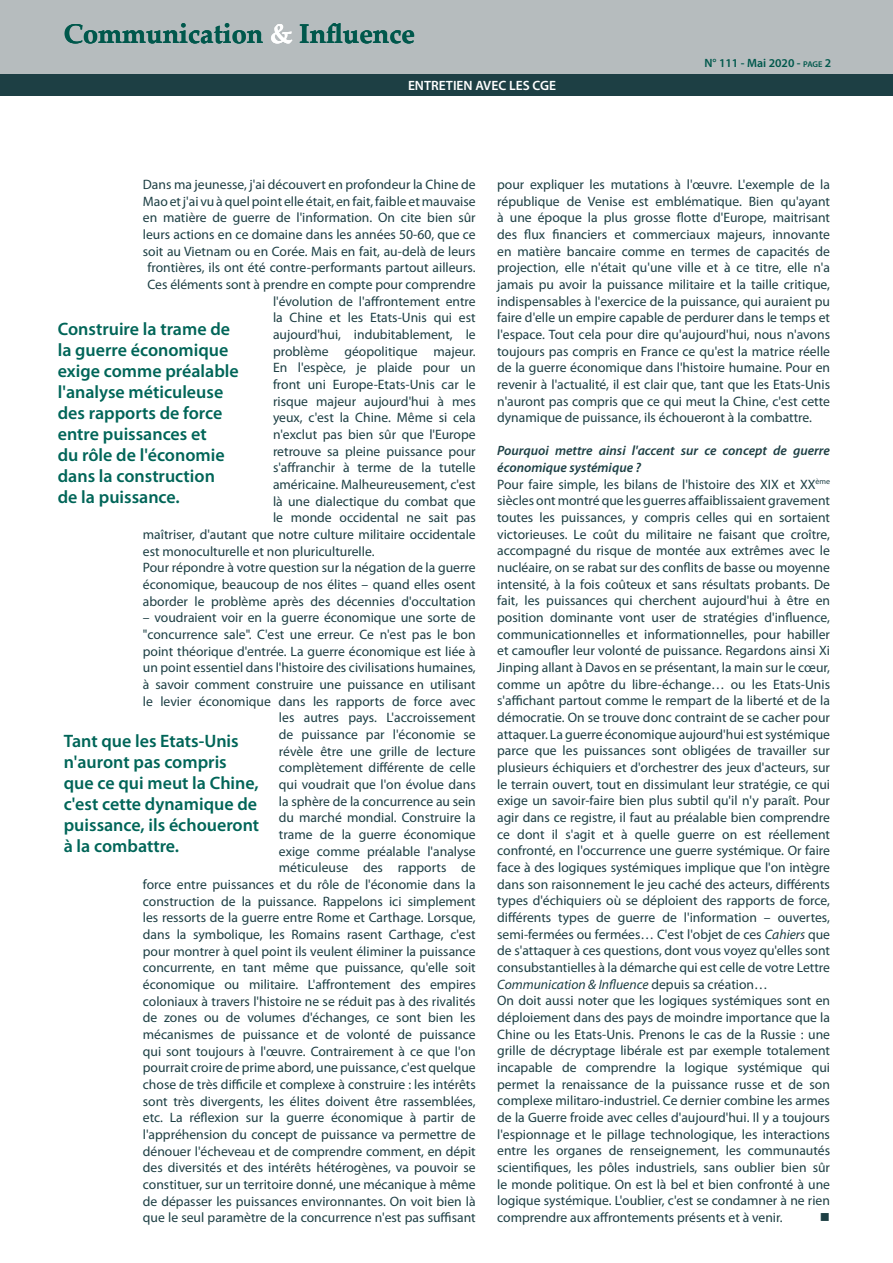
<style>
.page{position:relative;width:893px;height:1263px;background:#fff}
.page>*{position:absolute;margin:0;border:0;box-sizing:border-box;transform-origin:0 0}
.t1{font:700 27px "Palatino Linotype";color:#00584c}
.texte_exergue{font:600 18px/21px "Myriad Pro";color:#006558}
.Style_de_paragraphe{font:13.65px/16.6px "Myriad Pro";color:#1d3f44;text-align:justify}
.Style_de_paragraphe-2{font:13.65px "Wingdings";color:#1d3f44}
.Style_de_paragraphe-3{font:italic 600 13.5px/16.5px "Myriad Pro";color:#1d3f44}
.t2{font:600 13.5px "Myriad Pro";color:#fff}
.t3{font:600 12px "Myriad Pro";color:#00584c}
.s1{color:#fff}
.s2{font-size:8.4px}
.s3{font-style:italic}
</style>
<div class="page">
<div style="left:0;top:0;width:893px;height:74px;background:#b6bcbe"></div>
<div style="left:0;top:75px;width:893px;height:21px;background:#1d3f44"></div>
<p class="t1" style="left:64px;top:14px;width:353px">Communication <span class="s1">&amp;</span> Influence</p>
<p class="t2" style="left:408px;top:77px;width:150px">ENTRETIEN AVEC LES CGE</p>
<p class="t3" style="left:704px;top:56px;width:128px">N° 111 - Mai 2020 - <span class="s2">page</span> 2</p>
<p class="Style_de_paragraphe" style="left:143px;top:176px;width:334px">Dans ma jeunesse, j'ai découvert en profondeur la Chine de</p>
<p class="Style_de_paragraphe" style="left:143px;top:192px;width:334px">Mao et j'ai vu à quel point elle était, en fait, faible et mauvaise</p>
<p class="Style_de_paragraphe" style="left:143px;top:209px;width:334px">en matière de guerre de l'information. On cite bien sûr</p>
<p class="Style_de_paragraphe" style="left:143px;top:226px;width:334px">leurs actions en ce domaine dans les années 50-60, que ce</p>
<p class="Style_de_paragraphe" style="left:143px;top:242px;width:334px">soit au Vietnam ou en Corée. Mais en fait, au-delà de leurs</p>
<p class="Style_de_paragraphe" style="left:147px;top:259px;width:330px">frontières, ils ont été contre-performants partout ailleurs.</p>
<p class="Style_de_paragraphe" style="left:147px;top:276px;width:330px">Ces éléments sont à prendre en compte pour comprendre</p>
<p class="Style_de_paragraphe" style="left:273px;top:292px;width:204px">l'évolution de l'affrontement entre</p>
<p class="Style_de_paragraphe" style="left:273px;top:309px;width:204px">la Chine et les Etats-Unis qui est</p>
<p class="Style_de_paragraphe" style="left:273px;top:326px;width:204px">aujourd'hui, indubitablement, le</p>
<p class="Style_de_paragraphe" style="left:273px;top:342px;width:204px">problème géopolitique majeur.</p>
<p class="Style_de_paragraphe" style="left:273px;top:359px;width:204px">En l'espèce, je plaide pour un</p>
<p class="Style_de_paragraphe" style="left:273px;top:376px;width:204px">front uni Europe-Etats-Unis car le</p>
<p class="Style_de_paragraphe" style="left:273px;top:392px;width:204px">risque majeur aujourd'hui à mes</p>
<p class="Style_de_paragraphe" style="left:273px;top:409px;width:204px">yeux, c'est la Chine. Même si cela</p>
<p class="Style_de_paragraphe" style="left:273px;top:426px;width:204px">n'exclut pas bien sûr que l'Europe</p>
<p class="Style_de_paragraphe" style="left:273px;top:442px;width:204px">retrouve sa pleine puissance pour</p>
<p class="Style_de_paragraphe" style="left:273px;top:459px;width:204px">s'affranchir à terme de la tutelle</p>
<p class="Style_de_paragraphe" style="left:273px;top:476px;width:204px">américaine. Malheureusement, c'est</p>
<p class="Style_de_paragraphe" style="left:273px;top:492px;width:204px">là une dialectique du combat que</p>
<p class="Style_de_paragraphe" style="left:273px;top:509px;width:204px">le monde occidental ne sait pas</p>
<p class="Style_de_paragraphe" style="left:143px;top:526px;width:334px">maîtriser, d'autant que notre culture militaire occidentale</p>
<p class="Style_de_paragraphe" style="left:143px;top:542px;width:233px">est monoculturelle et non pluriculturelle.</p>
<p class="Style_de_paragraphe" style="left:143px;top:559px;width:334px">Pour répondre à votre question sur la négation de la guerre économique, beaucoup de nos élites – quand elles osent aborder le problème après des décennies d'occultation</p>
<p class="Style_de_paragraphe" style="left:143px;top:609px;width:334px;text-align:right">– voudraient voir en la guerre économique une sorte de "concurrence sale". C'est une erreur. Ce n'est pas le bon point théorique d'entrée. La guerre économique est liée à un point essentiel dans l'histoire des civilisations humaines, à savoir comment construire une puissance en utilisant le levier économique dans les rapports de force avec les autres pays. L'accroissement<br>de puissance par l'économie se<br>révèle être une grille de lecture<br>complètement différente de celle<br>qui voudrait que l'on évolue dans<br>la sphère de la concurrence au sein<br>du marché mondial. Construire la<br>trame de la guerre économique<br>exige comme préalable l'analyse<br>méticuleuse des rapports de<br>force entre puissances et du rôle de l'économie dans la construction de la puissance. Rappelons ici simplement les ressorts de la guerre entre Rome et Carthage. Lorsque, dans la symbolique, les Romains rasent Carthage, c'est pour montrer à quel point ils veulent éliminer la puissance concurrente, en tant même que puissance, qu'elle soit économique ou militaire. L'affrontement des empires coloniaux à travers l'histoire ne se réduit pas à des rivalités de zones ou de volumes d'échanges, ce sont bien les mécanismes de puissance et de volonté de puissance qui sont toujours à l'œuvre. Contrairement à ce que l'on pourrait croire de prime abord, une puissance, c'est quelque chose de très difficile et complexe à construire : les intérêts sont très divergents, les élites doivent être rassemblées, etc. La réflexion sur la guerre économique à partir de l'appréhension du concept de puissance va permettre de dénouer l'écheveau et de comprendre comment, en dépit des diversités et des intérêts hétérogènes, va pouvoir se constituer, sur un territoire donné, une mécanique à même de dépasser les puissances environnantes. On voit bien là que le seul paramètre de la concurrence n'est pas suffisant</p>
<p class="texte_exergue" style="left:58px;top:318px;width:183px">Construire la trame de la guerre économique exige comme préalable l'analyse méticuleuse des rapports de force entre puissances et<br>du rôle de l'économie dans la construction de la puissance.</p>
<p class="texte_exergue" style="left:64px;top:730px;width:197px">Tant que les Etats-Unis n'auront pas compris que ce qui meut la Chine, c'est cette dynamique de puissance, ils échoueront à la combattre.</p>
<p class="Style_de_paragraphe" style="left:497px;top:176px;width:334px">pour expliquer les mutations à l'œuvre. L'exemple de la république de Venise est emblématique. Bien qu'ayant à une époque la plus grosse flotte d'Europe, maitrisant des flux financiers et commerciaux majeurs, innovante en matière bancaire comme en termes de capacités de projection, elle n'était qu'une ville et à ce titre, elle n'a jamais pu avoir la puissance militaire et la taille critique, indispensables à l'exercice de la puissance, qui auraient pu faire d'elle un empire capable de perdurer dans le temps et l'espace. Tout cela pour dire qu'aujourd'hui, nous n'avons toujours pas compris en France ce qu'est la matrice réelle de la guerre économique dans l'histoire humaine. Pour en revenir à l'actualité, il est clair que, tant que les Etats-Unis n'auront pas compris que ce qui meut la Chine, c'est cette dynamique de puissance, ils échoueront à la combattre.</p>
<p class="Style_de_paragraphe-3" style="left:497px;top:442px;width:334px">Pourquoi mettre ainsi l'accent sur ce concept de guerre économique systémique ?</p>
<p class="Style_de_paragraphe" style="left:497px;top:475px;width:334px">Pour faire simple, les bilans de l'histoire des XIX et XX<sup>ème </sup>siècles ont montré que les guerres affaiblissaient gravement toutes les puissances, y compris celles qui en sortaient victorieuses. Le coût du militaire ne faisant que croître, accompagné du risque de montée aux extrêmes avec le nucléaire, on se rabat sur des conflits de basse ou moyenne intensité, à la fois coûteux et sans résultats probants. De fait, les puissances qui cherchent aujourd'hui à être en position dominante vont user de stratégies d'influence, communicationnelles et informationnelles, pour habiller et camoufler leur volonté de puissance. Regardons ainsi Xi Jinping allant à Davos en se présentant, la main sur le cœur, comme un apôtre du libre-échange… ou les Etats-Unis s'affichant partout comme le rempart de la liberté et de la démocratie. On se trouve donc contraint de se cacher pour attaquer. La guerre économique aujourd'hui est systémique parce que les puissances sont obligées de travailler sur plusieurs échiquiers et d'orchestrer des jeux d'acteurs, sur le terrain ouvert, tout en dissimulant leur stratégie, ce qui exige un savoir-faire bien plus subtil qu'il n'y paraît. Pour agir dans ce registre, il faut au préalable bien comprendre ce dont il s'agit et à quelle guerre on est réellement confronté, en l'occurrence une guerre systémique. Or faire face à des logiques systémiques implique que l'on intègre dans son raisonnement le jeu caché des acteurs, différents types d'échiquiers où se déploient des rapports de force, différents types de guerre de l'information – ouvertes, semi-fermées ou fermées… C'est l'objet de ces <span class="s3">Cahiers</span> que de s'attaquer à ces questions, dont vous voyez qu'elles sont consubstantielles à la démarche qui est celle de votre Lettre <span class="s3">Communication &amp; Influence</span> depuis sa création…</p>
<p class="Style_de_paragraphe" style="left:497px;top:992px;width:334px">On doit aussi noter que les logiques systémiques sont en déploiement dans des pays de moindre importance que la Chine ou les Etats-Unis. Prenons le cas de la Russie : une grille de décryptage libérale est par exemple totalement incapable de comprendre la logique systémique qui permet la renaissance de la puissance russe et de son complexe militaro-industriel. Ce dernier combine les armes de la Guerre froide avec celles d'aujourd'hui. Il y a toujours l'espionnage et le pillage technologique, les interactions entre les organes de renseignement, les communautés scientifiques, les pôles industriels, sans oublier bien sûr le monde politique. On est là bel et bien confronté à une logique systémique. L'oublier, c'est se condamner à ne rien comprendre aux affrontements présents et à venir.</p>
<p class="Style_de_paragraphe-2" style="left:820px;top:1209px;width:12px">■</p>
</div>
